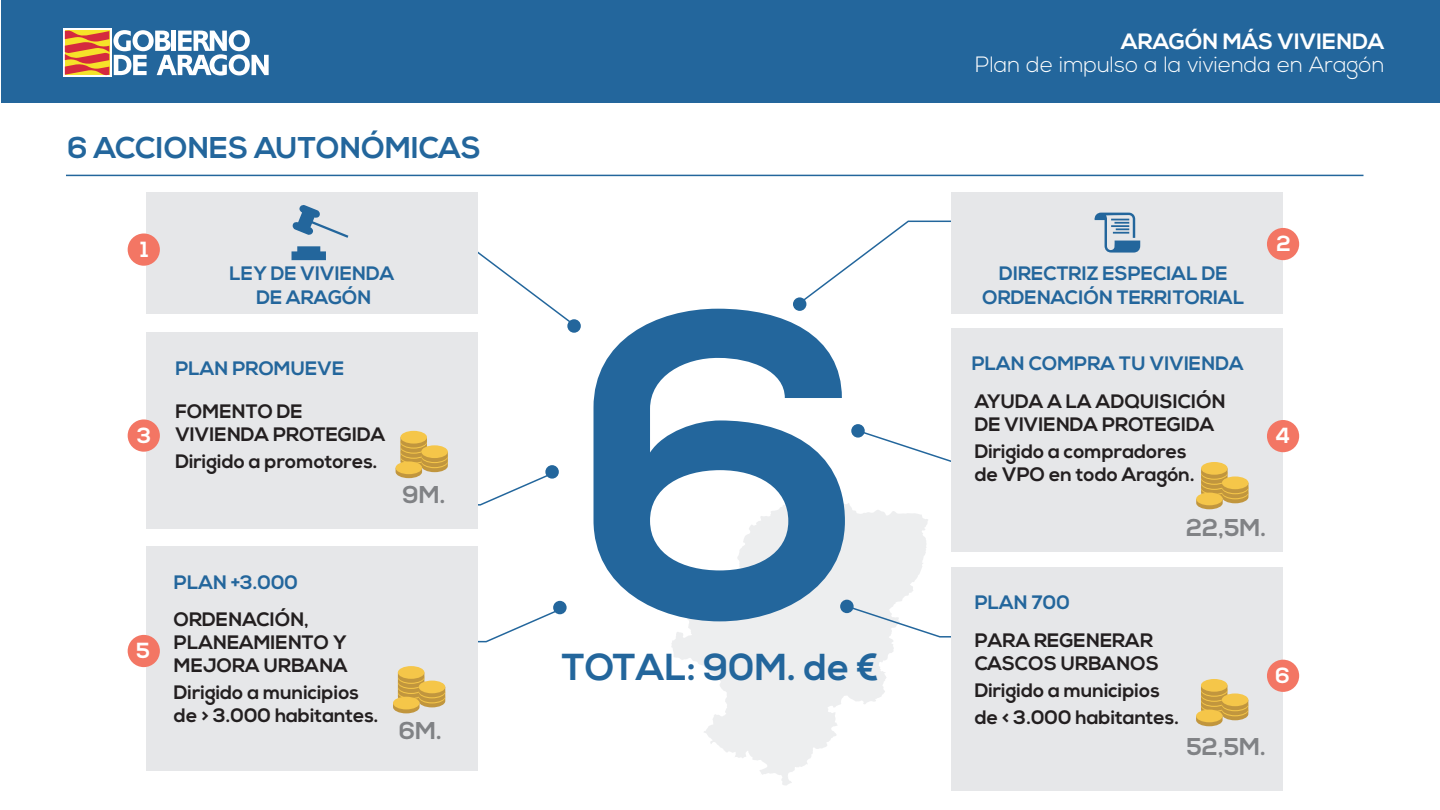
<style>
.page{position:relative;width:1440px;height:810px;background:#fff}
.page>*{position:absolute;margin:0;border:0;box-sizing:border-box;transform-origin:0 0}
.t1{font:700 432px "Nexa";color:#23669c}
.t2{font:700 37.5px "Nexa";color:#23669c}
.t3{font:700 30px "Nexa";color:#23669c}
.t4{font:700 24.3px "Nexa";color:#808285}
.t5{font:300 22.12px "Nexa";color:#fff}
.t6{font:700 22.12px "Nexa";color:#fff}
.t7{font:700 21.9px "Nexa";color:#fff}
.t8{font:700 19.42px/23.3px "Nexa";color:#231f20}
.t9{font:700 19.42px/23.3px "Nexa";color:#23669c;text-align:center}
</style>
<div class="page">
<div style="left:1px;top:0;width:1439px;height:102px;background:#23669c"></div>
<svg style="left:63px;top:28px;width:49px;height:49px"></svg>
<svg style="left:65px;top:30px;width:204px;height:46px"></svg>
<svg style="left:671px;top:490px;width:257px;height:295px;fill:#edeeef"></svg>
<svg style="left:845px;top:605px;width:107px;height:33px"></svg>
<div style="left:952px;top:193px;width:331px;height:121px;background:#e6e7e9"></div>
<svg style="left:478px;top:610px;width:82px;height:33px"></svg>
<div style="left:952px;top:328px;width:331px;height:224px;background:#e6e7e9"></div>
<div style="left:952px;top:567px;width:331px;height:224px;background:#e6e7e9"></div>
<svg style="left:856px;top:429px;width:392px;height:80px"></svg>
<div style="left:1196px;top:493px;width:27px;height:12px;background:#f5c649;border-radius:50%"></div>
<div style="left:1201px;top:679px;width:26px;height:13px;background:#f5c649;border-radius:50%"></div>
<svg style="left:1196px;top:683px;width:52px;height:43px"></svg>
<div style="left:1196px;top:710px;width:27px;height:12px;background:#f5c649;border-radius:50%"></div>
<div style="left:1267px;top:228px;width:32px;height:32px;background:#f37664;border-radius:50%"></div>
<div style="left:1267px;top:420px;width:32px;height:32px;background:#f37664;border-radius:50%"></div>
<div style="left:1267px;top:660px;width:32px;height:32px;background:#f37664;border-radius:50%"></div>
<div style="left:146px;top:546px;width:332px;height:224px;background:#e6e7e9"></div>
<div style="left:398px;top:666px;width:26px;height:13px;background:#f5c649;border-radius:50%"></div>
<svg style="left:393px;top:670px;width:52px;height:43px"></svg>
<div style="left:393px;top:697px;width:27px;height:12px;background:#f5c649;border-radius:50%"></div>
<div style="left:128px;top:635px;width:32px;height:32px;background:#f37664;border-radius:50%"></div>
<hr style="left:66px;top:175px;width:1297px;height:1px;background:#23669c">
<svg style="left:567px;top:319px;width:14px;height:14px"></svg>
<div style="left:545px;top:465px;width:14px;height:14px;background:#23669c;border-radius:50%"></div>
<svg style="left:793px;top:297px;width:13px;height:14px"></svg>
<div style="left:851px;top:424px;width:14px;height:14px;background:#23669c;border-radius:50%"></div>
<div style="left:840px;top:600px;width:14px;height:13px;background:#23669c;border-radius:50%"></div>
<div style="left:553px;top:601px;width:14px;height:13px;background:#23669c;border-radius:50%"></div>
<svg style="left:793px;top:213px;width:348px;height:96px"></svg>
<div style="left:146px;top:193px;width:332px;height:121px;background:#e6e7e9"></div>
<svg style="left:291px;top:205px;width:290px;height:126px"></svg>
<div style="left:146px;top:333px;width:332px;height:196px;background:#e6e7e9"></div>
<div style="left:400px;top:431px;width:27px;height:13px;background:#f5c649;border-radius:50%"></div>
<svg style="left:395px;top:435px;width:159px;height:71px"></svg>
<div style="left:396px;top:461px;width:26px;height:13px;background:#f5c649;border-radius:50%"></div>
<div style="left:128px;top:233px;width:32px;height:33px;background:#f37664;border-radius:50%"></div>
<div style="left:128px;top:419px;width:32px;height:33px;background:#f37664;border-radius:50%"></div>
<h3 class="t3" style="left:68px;top:130px;width:415px">6 ACCIONES AUTONÓMICAS</h3>
<p class="t7" style="left:141px;top:237px;width:10px">1</p>
<p class="t7" style="left:137px;top:423px;width:16px">3</p>
<p class="t9" style="left:229px;top:263px;width:166px">LEY DE VIVIENDA<br>DE ARAGÓN</p>
<p class="t9" style="left:175px;top:357px;width:170px">PLAN PROMUEVE</p>
<p class="t8" style="left:175px;top:400px;width:211px">FOMENTO DE<br>VIVIENDA PROTEGIDA</p>
<p class="t8" style="left:175px;top:451px;width:204px">Dirigido a promotores.</p>
<p class="t4" style="left:403px;top:481px;width:45px">9M.</p>
<p class="t7" style="left:136px;top:638px;width:15px">5</p>
<p class="t9" style="left:174px;top:571px;width:126px">PLAN +3.000</p>
<p class="t8" style="left:174px;top:608px;width:175px">ORDENACIÓN,<br>PLANEAMIENTO Y<br>MEJORA URBANA</p>
<p class="t8" style="left:174px;top:681px;width:206px">Dirigido a municipios de &gt; 3.000 habitantes.</p>
<p class="t4" style="left:399px;top:716px;width:45px">6M.</p>
<h1 class="t1" style="left:581px;top:218px;width:287px">6</h1>
<h2 class="t2" style="left:562px;top:646px;width:318px">TOTAL: 90M. de €</h2>
<p class="t6" style="left:1121px;top:29px;width:265px">ARAGÓN MÁS VIVIENDA</p>
<p class="t5" style="left:975px;top:51px;width:411px">Plan de impulso a la vivienda en Aragón</p>
<p class="t9" style="left:983px;top:263px;width:263px">DIRECTRIZ ESPECIAL DE<br>ORDENACIÓN TERRITORIAL</p>
<p class="t7" style="left:1276px;top:231px;width:16px">2</p>
<p class="t9" style="left:972px;top:353px;width:273px">PLAN COMPRA TU VIVIENDA</p>
<p class="t8" style="left:975px;top:390px;width:253px">AYUDA A LA ADQUISICIÓN<br>DE VIVIENDA PROTEGIDA</p>
<p class="t8" style="left:975px;top:440px;width:222px">Dirigido a compradores de VPO en todo Aragón.</p>
<p class="t7" style="left:1276px;top:423px;width:16px">4</p>
<p class="t4" style="left:1186px;top:513px;width:82px">22,5M.</p>
<p class="t9" style="left:975px;top:592px;width:97px">PLAN 700</p>
<p class="t8" style="left:975px;top:629px;width:186px">PARA REGENERAR<br>CASCOS URBANOS</p>
<p class="t8" style="left:975px;top:677px;width:206px;line-height:26.8px">Dirigido a municipios de &lt; 3.000 habitantes.</p>
<p class="t4" style="left:1186px;top:733px;width:81px">52,5M.</p>
<p class="t7" style="left:1276px;top:663px;width:16px">6</p>
</div>
